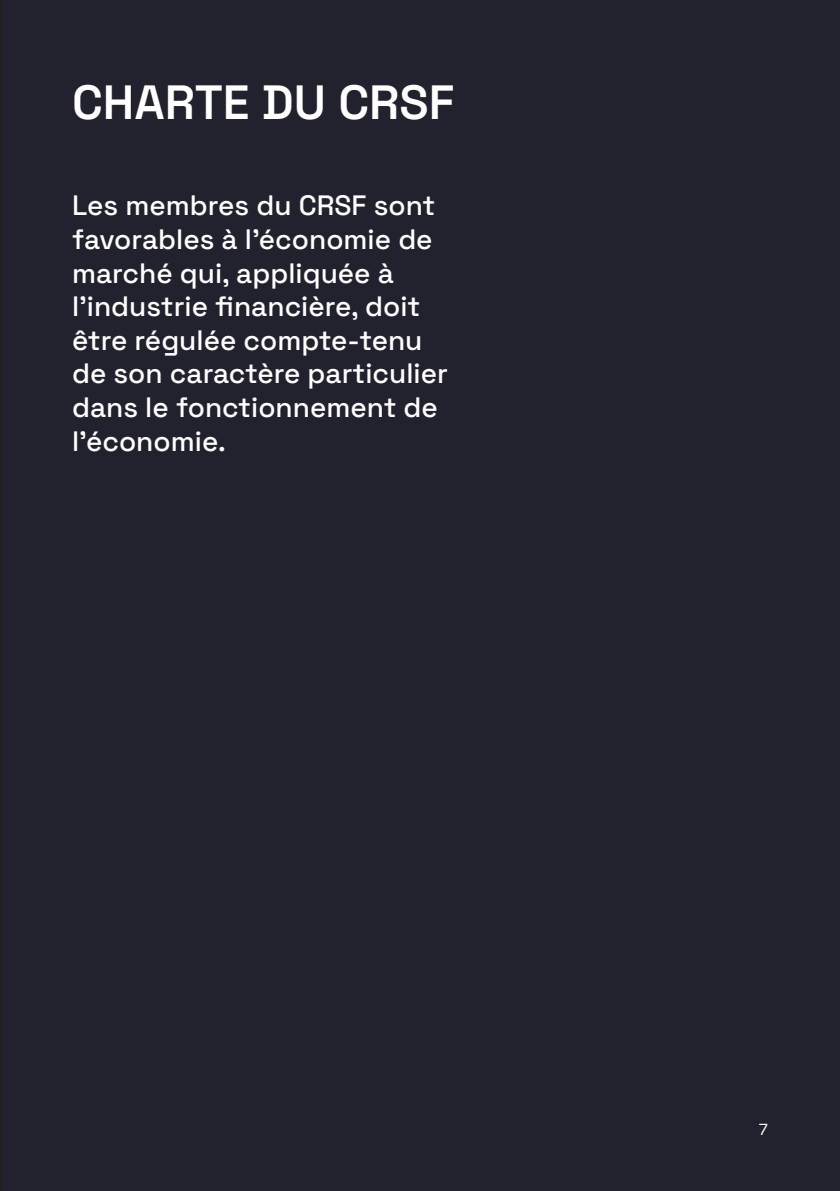
<style>
.page{position:relative;width:840px;height:1191px;background:#fff}
.page>*{position:absolute;margin:0;border:0;box-sizing:border-box;transform-origin:0 0}
.t1{font:600 48px "Space Grotesk";color:#fff}
.t2{font:500 28px/33.6px "Space Grotesk";color:#fff}
.t3{font:16px "Space Grotesk";color:#fff}
</style>
<div class="page">
<div style="left:0;top:0;width:839px;height:1191px;background:#22222e"></div>
<h1 class="t1" style="left:72px;top:65px;width:384px">CHARTE DU CRSF</h1>
<p class="t2" style="left:72px;top:187px;width:377px">Les membres du CRSF sont favorables à l’économie de marché qui, appliquée à l’industrie financière, doit être régulée compte-tenu de son caractère particulier dans le fonctionnement de l’économie.</p>
<p class="t3" style="left:758px;top:1117px;width:11px">7</p>
</div>
